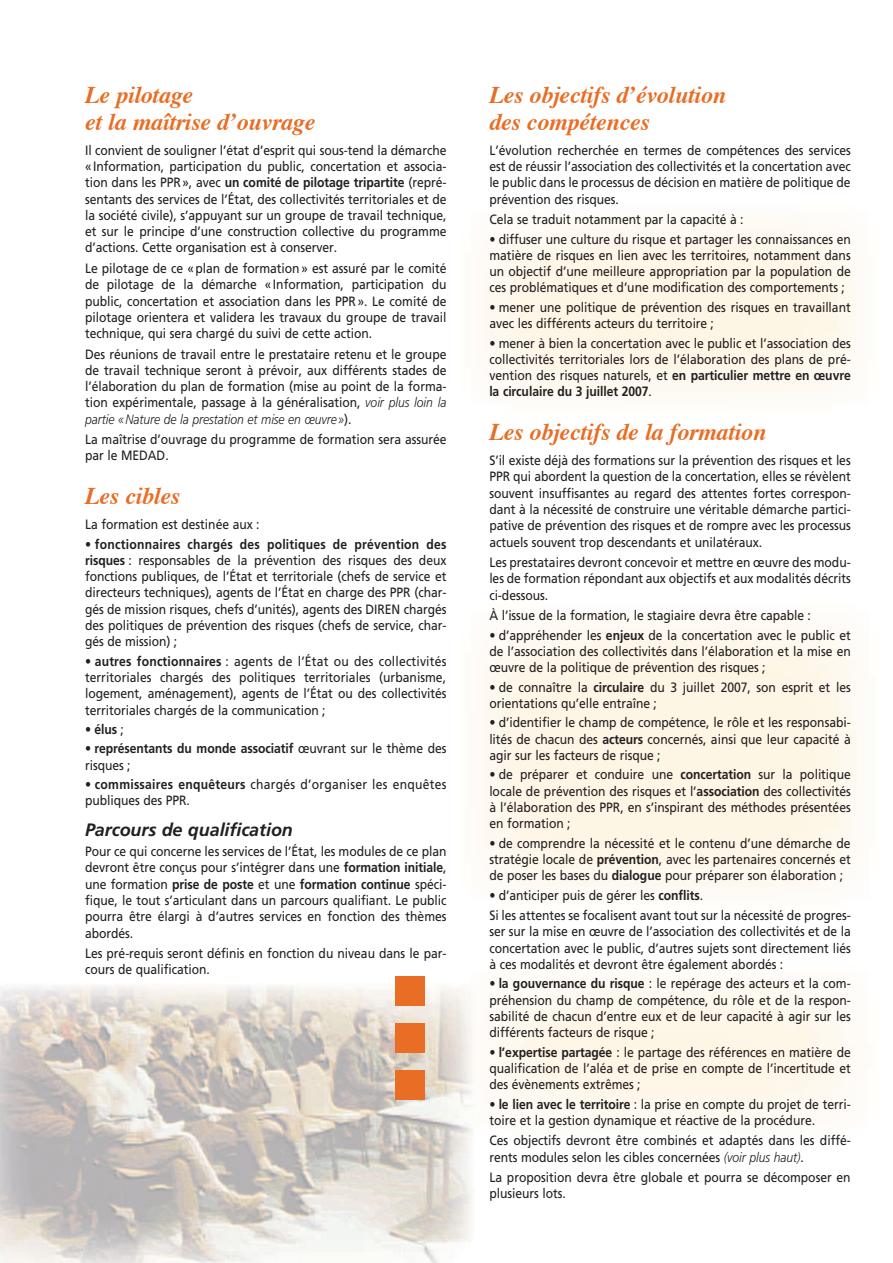
<style>
.page{position:relative;width:893px;height:1263px;background:#fff}
.page>*{position:absolute;margin:0;border:0;box-sizing:border-box;transform-origin:0 0}
.t1{font:italic 700 24px/27px "Times";letter-spacing:-.01em;color:#e96d24}
.t2{font:italic 700 18px "Frutiger";letter-spacing:-.005em;color:#231f20}
.t3{font:13.5px/16.2px "Frutiger";letter-spacing:-.005em;color:#231f20;text-align:justify;scale:.9 1}
.t4{font:13.5px/16.2px "Frutiger";letter-spacing:.02em;color:#231f20;scale:.9 1}
.t5{font:700 13.5px/16.2px "Frutiger";letter-spacing:-.005em;color:#231f20;scale:.9 1}
.s1{font-weight:700}
.s2{font-weight:300;font-style:italic}
.s3{font-weight:400}
</style>
<div class="page">
<img style="left:0;top:985px;width:472px;height:278px">
<div style="left:395px;top:976px;width:30px;height:30px;background:#e96d24"></div>
<div style="left:395px;top:1023px;width:30px;height:30px;background:#e96d24"></div>
<div style="left:395px;top:1070px;width:30px;height:30px;background:#e96d24"></div>
<img style="left:460px;top:983px;width:15px;height:157px">
<h1 class="t1" style="left:85px;top:83px;width:232px">Le pilotage<br>et la maîtrise dʼouvrage</h1>
<p class="t3" style="left:85px;top:142px;width:403px">Il convient de souligner l’état d’esprit qui sous-tend la démarche « Information, participation du public, concertation et associa&shy;tion dans les PPR », avec <span class="s1">un comité de pilotage tripartite</span> (repré&shy;sentants des services de l’État, des collectivités territoriales et de la société civile), s’appuyant sur un groupe de travail technique, et sur le principe d’une construction collective du programme d’actions. Cette organisation est à conserver.</p>
<p class="t3" style="left:85px;top:260px;width:403px">Le pilotage de ce « plan de formation » est assuré par le comité de pilotage de la démarche « Information, participation du public, concertation et association dans les PPR ». Le comité de pilotage orientera et validera les travaux du groupe de travail technique, qui sera chargé du suivi de cette action.</p>
<p class="t3" style="left:85px;top:346px;width:403px">Des réunions de travail entre le prestataire retenu et le groupe de travail technique seront à prévoir, aux différents stades de l’élaboration du plan de formation (mise au point de la forma&shy;tion expérimentale, passage à la généralisation, <span class="s2">voir plus loin la partie « Nature de la prestation et mise en œuvre »</span>).</p>
<p class="t3" style="left:85px;top:431px;width:403px">La maîtrise d’ouvrage du programme de formation sera assurée par le MEDAD.</p>
<h1 class="t1" style="left:85px;top:484px;width:97px">Les cibles</h1>
<p class="t3" style="left:85px;top:516px;width:195px">La formation est destinée aux :</p>
<p class="t3" style="left:85px;top:536px;width:403px">• <span class="s1">fonctionnaires chargés des politiques de prévention des risques</span> : responsables de la prévention des risques des deux fonctions publiques, de l’État et territoriale (chefs de service et directeurs techniques), agents de l’État en charge des PPR (char&shy;gés de mission risques, chefs d’unités), agents des DIREN chargés des politiques de prévention des risques (chefs de service, char&shy;gés de mission) ;</p>
<p class="t3" style="left:85px;top:653px;width:403px">• <span class="s1">autres fonctionnaires</span> : agents de l’État ou des collectivités territoriales chargés des politiques territoriales (urbanisme, logement, aménagement), agents de l’État ou des collectivités territoriales chargés de la communication ;</p>
<p class="t5" style="left:85px;top:721px;width:45px"><span class="s3">•</span> élus <span class="s3">;</span></p>
<p class="t5" style="left:85px;top:740px;width:403px"><span class="s3">•</span> représentants du monde associatif <span class="s3">œuvrant sur le thème des risques ;</span></p>
<p class="t4" style="left:85px;top:776px;width:403px">• <span class="s1">commissaires enquêteurs</span> chargés d’organiser les enquêtes publiques des PPR.</p>
<h2 class="t2" style="left:85px;top:819px;width:209px">Parcours de qualification</h2>
<p class="t3" style="left:85px;top:843px;width:403px">Pour ce qui concerne les services de l’État, les modules de ce plan devront être conçus pour s’intégrer dans une <span class="s1">formation initiale</span>, une formation <span class="s1">prise de poste</span> et une <span class="s1">formation continue</span> spéci&shy;fique, le tout s’articulant dans un parcours qualifiant. Le public pourra être élargi à d’autres services en fonction des thèmes abordés.</p>
<p class="t3" style="left:85px;top:945px;width:403px">Les pré-requis seront définis en fonction du niveau dans le par&shy;cours de qualification.</p>
<h1 class="t1" style="left:489px;top:83px;width:238px">Les objectifs dʼévolution des compétences</h1>
<p class="t3" style="left:489px;top:142px;width:403px">L’évolution recherchée en termes de compétences des services est de réussir l’association des collectivités et la concertation avec le public dans le processus de décision en matière de politique de prévention des risques.</p>
<p class="t3" style="left:489px;top:211px;width:284px">Cela se traduit notamment par la capacité à :</p>
<p class="t3" style="left:489px;top:231px;width:403px">• diffuser une culture du risque et partager les connaissances en matière de risques en lien avec les territoires, notamment dans un objectif d’une meilleure appropriation par la population de ces problématiques et d’une modification des comportements ;</p>
<p class="t3" style="left:489px;top:299px;width:403px">• mener une politique de prévention des risques en travaillant avec les différents acteurs du territoire ;</p>
<p class="t3" style="left:489px;top:335px;width:403px">• mener à bien la concertation avec le public et l’association des collectivités territoriales lors de l’élaboration des plans de pré&shy;vention des risques naturels, et <span class="s1">en particulier mettre en œuvre la circulaire du 3 juillet 2007</span>.</p>
<h1 class="t1" style="left:489px;top:420px;width:279px">Les objectifs de la formation</h1>
<p class="t3" style="left:489px;top:452px;width:403px">S’il existe déjà des formations sur la prévention des risques et les PPR qui abordent la question de la concertation, elles se révèlent souvent insuffisantes au regard des attentes fortes correspon&shy;dant à la nécessité de construire une véritable démarche partici&shy;pative de prévention des risques et de rompre avec les processus actuels souvent trop descendants et unilatéraux.</p>
<p class="t3" style="left:489px;top:554px;width:403px">Les prestataires devront concevoir et mettre en œuvre des modu&shy;les de formation répondant aux objectifs et aux modalités décrits ci-dessous.</p>
<p class="t3" style="left:489px;top:607px;width:359px">À l’issue de la formation, le stagiaire devra être capable :</p>
<p class="t3" style="left:489px;top:627px;width:403px">• d’appréhender les <span class="s1">enjeux</span> de la concertation avec le public et de l’association des collectivités dans l’élaboration et la mise en œuvre de la politique de prévention des risques ;</p>
<p class="t3" style="left:489px;top:679px;width:403px">• de connaître la <span class="s1">circulaire</span> du 3 juillet 2007, son esprit et les orientations qu’elle entraîne ;</p>
<p class="t3" style="left:489px;top:714px;width:403px">• d’identifier le champ de compétence, le rôle et les responsabi&shy;lités de chacun des <span class="s1">acteurs</span> concernés, ainsi que leur capacité à agir sur les facteurs de risque ;</p>
<p class="t3" style="left:489px;top:766px;width:403px">• de préparer et conduire une <span class="s1">concertation</span> sur la politique locale de prévention des risques et l’<span class="s1">association</span> des collectivités à l’élaboration des PPR, en s’inspirant des méthodes présentées en formation ;</p>
<p class="t3" style="left:489px;top:835px;width:403px">• de comprendre la nécessité et le contenu d’une démarche de stratégie locale de <span class="s1">prévention</span>, avec les partenaires concernés et de poser les bases du <span class="s1">dialogue</span> pour préparer son élaboration ;</p>
<p class="t3" style="left:489px;top:884px;width:403px;line-height:20.5px">• d’anticiper puis de gérer les <span class="s1">conflits</span>.<br>Si les attentes se focalisent avant tout sur la nécessité de progres-</p>
<p class="t3" style="left:489px;top:923px;width:403px">ser sur la mise en œuvre de l’association des collectivités et de la concertation avec le public, d’autres sujets sont directement liés à ces modalités et devront être également abordés :</p>
<p class="t3" style="left:489px;top:975px;width:403px">• <span class="s1">la gouvernance du risque</span> : le repérage des acteurs et la com&shy;préhension du champ de compétence, du rôle et de la respon&shy;sabilité de chacun d’entre eux et de leur capacité à agir sur les différents facteurs de risque ;</p>
<p class="t3" style="left:489px;top:1044px;width:403px">• <span class="s1">l’expertise partagée</span> : le partage des références en matière de qualification de l’aléa et de prise en compte de l’incertitude et des évènements extrêmes ;</p>
<p class="t3" style="left:489px;top:1096px;width:403px">• <span class="s1">le lien avec le territoire</span> : la prise en compte du projet de terri&shy;toire et la gestion dynamique et réactive de la procédure.</p>
<p class="t3" style="left:489px;top:1132px;width:403px">Ces objectifs devront être combinés et adaptés dans les diffé&shy;rents modules selon les cibles concernées <span class="s2">(voir plus haut)</span>.</p>
<p class="t3" style="left:489px;top:1169px;width:403px">La proposition devra être globale et pourra se décomposer en plusieurs lots.</p>
</div>
